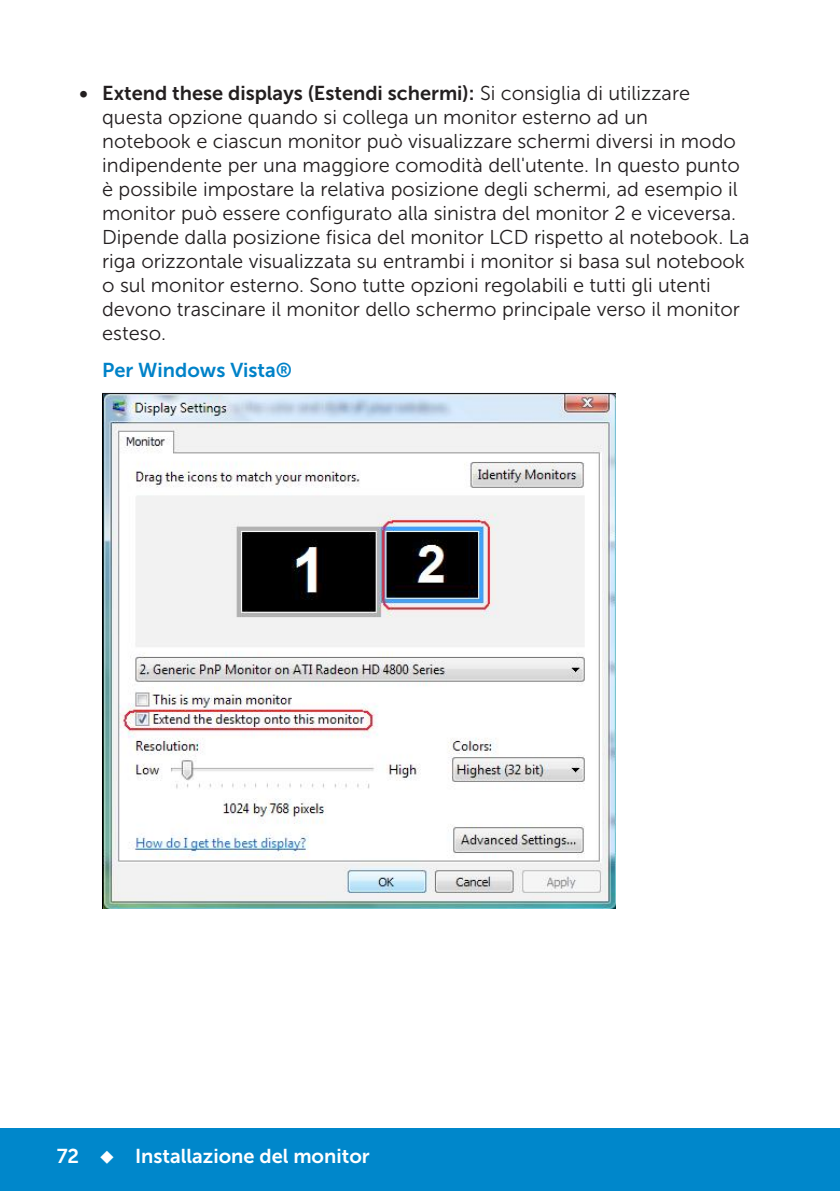
<style>
.page{position:relative;width:840px;height:1191px;background:#fff}
.page>*{position:absolute;margin:0;border:0;box-sizing:border-box;transform-origin:0 0}
.t1{font:20px/24px "Museo Sans For Dell 300";color:#231f20}
.t2{font:20px "Museo Sans For Dell 700";color:#fff}
.Head4{font:20px "Museo Sans For Dell 700";color:#0082c8}
.s1{font-family:"Museo Sans For Dell 700"}
</style>
<div class="page">
<div style="left:0;top:1128px;width:839px;height:63px;background:#0087cb"></div>
<img style="left:102px;top:392px;width:513px;height:516px">
<p class="t1" style="left:102px;top:81px;width:648px;text-indent:-23px"><span class="s1">• Extend these displays (Estendi schermi):</span> Si consiglia di utilizzare questa opzione quando si collega un monitor esterno ad un<br>notebook e ciascun monitor può visualizzare schermi diversi in modo indipendente per una maggiore comodità dell'utente. In questo punto è possibile impostare la relativa posizione degli schermi, ad esempio il monitor può essere configurato alla sinistra del monitor 2 e viceversa.<br>Dipende dalla posizione fisica del monitor LCD rispetto al notebook. La riga orizzontale visualizzata su entrambi i monitor si basa sul notebook o sul monitor esterno. Sono tutte opzioni regolabili e tutti gli utenti devono trascinare il monitor dello schermo principale verso il monitor esteso.</p>
<p class="Head4" style="left:102px;top:359px;width:191px">Per Windows Vista®</p>
<p class="t2" style="left:57px;top:1144px;width:314px">72 ◆ Installazione del monitor</p>
</div>
